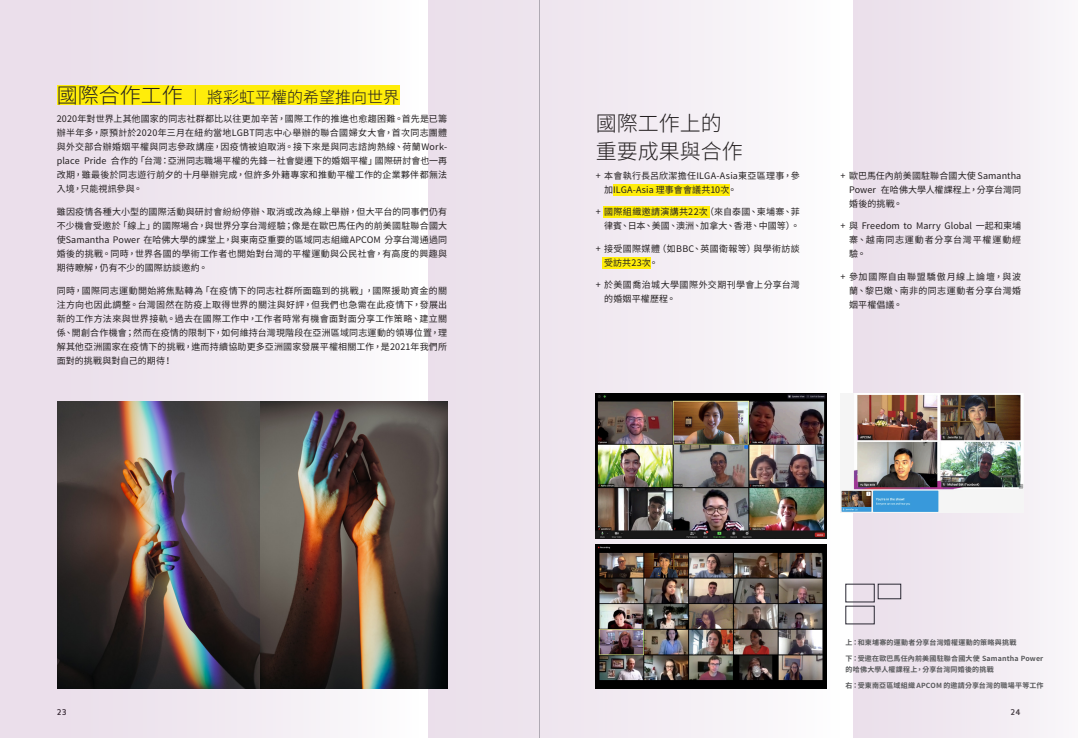
<style>
.page{position:relative;width:1078px;height:738px;background:#fff}
.page>*{position:absolute;margin:0;border:0;box-sizing:border-box;transform-origin:0 0}
.t1{font:300 21px/28px "Noto Sans CJ Ktc";color:#231f20}
.t2{font:300 16px "Noto Sans CJ Ktc";color:#231f20}
.t3{font:9px/14px "Noto Sans CJ Ktc";letter-spacing:.025em;color:#231f20;text-align:justify}
.t4{font:700 8px "Muli";color:#231f20}
.t5{font:700 7px/11px "Noto Sans CJ Ktc";letter-spacing:.03em;color:#57585a}
.s1{font-size:21px}
</style>
<div class="page">
<div style="left:0;top:0;width:420px;height:737px;background:linear-gradient(to right,#e7d9e7,#faf9fb)"></div>
<div style="left:428px;top:0;width:412px;height:737px;background:linear-gradient(to right,#eadeea,#f8f7f8)"></div>
<div style="left:853px;top:0;width:224px;height:737px;background:linear-gradient(to right,#e9dde9,#f9f6f9)"></div>
<div style="left:57px;top:85px;width:343px;height:20px;background:#ffed0a"></div>
<img style="left:57px;top:401px;width:390px;height:287px">
<img style="left:595px;top:393px;width:231px;height:144px">
<img style="left:595px;top:544px;width:231px;height:144px">
<img style="left:840px;top:393px;width:183px;height:119px">
<div style="left:613px;top:184px;width:117px;height:11px;background:#ffed0a"></div>
<div style="left:603px;top:206px;width:106px;height:11px;background:#ffed0a"></div>
<div style="left:602px;top:257px;width:49px;height:11px;background:#ffed0a"></div>
<hr style="left:539px;top:0;width:1px;height:737px;background:#bcbdc0">
<h2 class="t2" style="left:57px;top:88px;width:344px"><span class="s1">國際合作工作</span> ｜ 將彩虹平權的希望推向世界</h2>
<p class="t3" style="left:57px;top:112px;width:392px">2020年對世界上其他國家的同志社群都比以往更加辛苦，國際工作的推進也愈趨困難。首先是已籌辦半年多，原預計於2020年三月在紐約當地LGBT同志中心舉辦的聯合國婦女大會，首次同志團體與外交部合辦婚姻平權與同志參政講座，因疫情被迫取消。接下來是與同志諮詢熱線、荷蘭Work&shy;place Pride 合作的「台灣：亞洲同志職場平權的先鋒－社會變遷下的婚姻平權」國際研討會也一再改期，雖最後於同志遊行前夕的十月舉辦完成，但許多外籍專家和推動平權工作的企業夥伴都無法入境，只能視訊參與。</p>
<p class="t3" style="left:57px;top:205px;width:392px">雖因疫情各種大小型的國際活動與研討會紛紛停辦、取消或改為線上舉辦，但大平台的同事們仍有不少機會受邀於「線上」的國際場合，與世界分享台灣經驗；像是在歐巴馬任內的前美國駐聯合國大使Samantha Power 在哈佛大學的課堂上，與東南亞重要的區域同志組織APCOM 分享台灣通過同婚後的挑戰。同時，世界各國的學術工作者也開始對台灣的平權運動與公民社會，有高度的興趣與期待瞭解，仍有不少的國際訪談邀約。</p>
<p class="t3" style="left:57px;top:283px;width:392px">同時，國際同志運動開始將焦點轉為「在疫情下的同志社群所面臨到的挑戰」，國際援助資金的關注方向也因此調整。台灣固然在防疫上取得世界的關注與好評，但我們也急需在此疫情下，發展出新的工作方法來與世界接軌。過去在國際工作中，工作者時常有機會面對面分享工作策略、建立關係、開創合作機會；然而在疫情的限制下，如何維持台灣現階段在亞洲區域同志運動的領導位置，理解其他亞洲國家在疫情下的挑戰，進而持續協助更多亞洲國家發展平權相關工作，是2021年我們所面對的挑戰與對自己的期待！</p>
<h2 class="t1" style="left:595px;top:109px;width:148px">國際工作上的重要成果與合作</h2>
<p class="t3" style="left:604px;top:168px;width:197px;text-indent:-9px">+ 本會執行長呂欣潔擔任ILGA-Asia東亞區理事，參加ILGA-Asia 理事會會議共10次。</p>
<p class="t3" style="left:595px;top:205px;width:206px;text-align:right">+ 國際組織邀請演講共22次（來自泰國、柬埔寨、菲律賓、日本、美國、澳洲、加拿大、香港、中國等）。</p>
<p class="t3" style="left:604px;top:241px;width:197px;text-indent:-9px">+ 接受國際媒體（如BBC、英國衛報等）與學術訪談受訪共23次。</p>
<p class="t3" style="left:604px;top:278px;width:197px;text-indent:-9px">+ 於美國喬治城大學國際外交期刊學會上分享台灣的婚姻平權歷程。</p>
<p class="t3" style="left:849px;top:168px;width:173px;text-indent:-9px">+ 歐巴馬任內前美國駐聯合國大使 Samantha Power 在哈佛大學人權課程上，分享台灣同婚後的挑戰。</p>
<p class="t3" style="left:849px;top:219px;width:173px;text-indent:-9px">+ 與 Freedom to Marry Global 一起和柬埔寨、越南同志運動者分享台灣平權運動經驗。</p>
<p class="t3" style="left:849px;top:269px;width:173px;text-indent:-9px">+ 參加國際自由聯盟驕傲月線上論壇，與波蘭、黎巴嫩、南非的同志運動者分享台灣婚姻平權倡議。</p>
<p class="t5" style="left:845px;top:636px;width:172px">上：和柬埔寨的運動者分享台灣婚權運動的策略與挑戰</p>
<p class="t5" style="left:845px;top:679px;width:199px">右：受東南亞區域組織 APCOM 的邀請分享台灣的職場平等工作</p>
<p class="t5" style="left:845px;top:653px;width:199px">下：受邀在歐巴馬任內前美國駐聯合國大使 Samantha Power的哈佛大學人權課程上，分享台灣同婚後的挑戰</p>
<p class="t4" style="left:57px;top:705px;width:11px">23</p>
<p class="t4" style="left:1010px;top:705px;width:11px">24</p>
</div>
